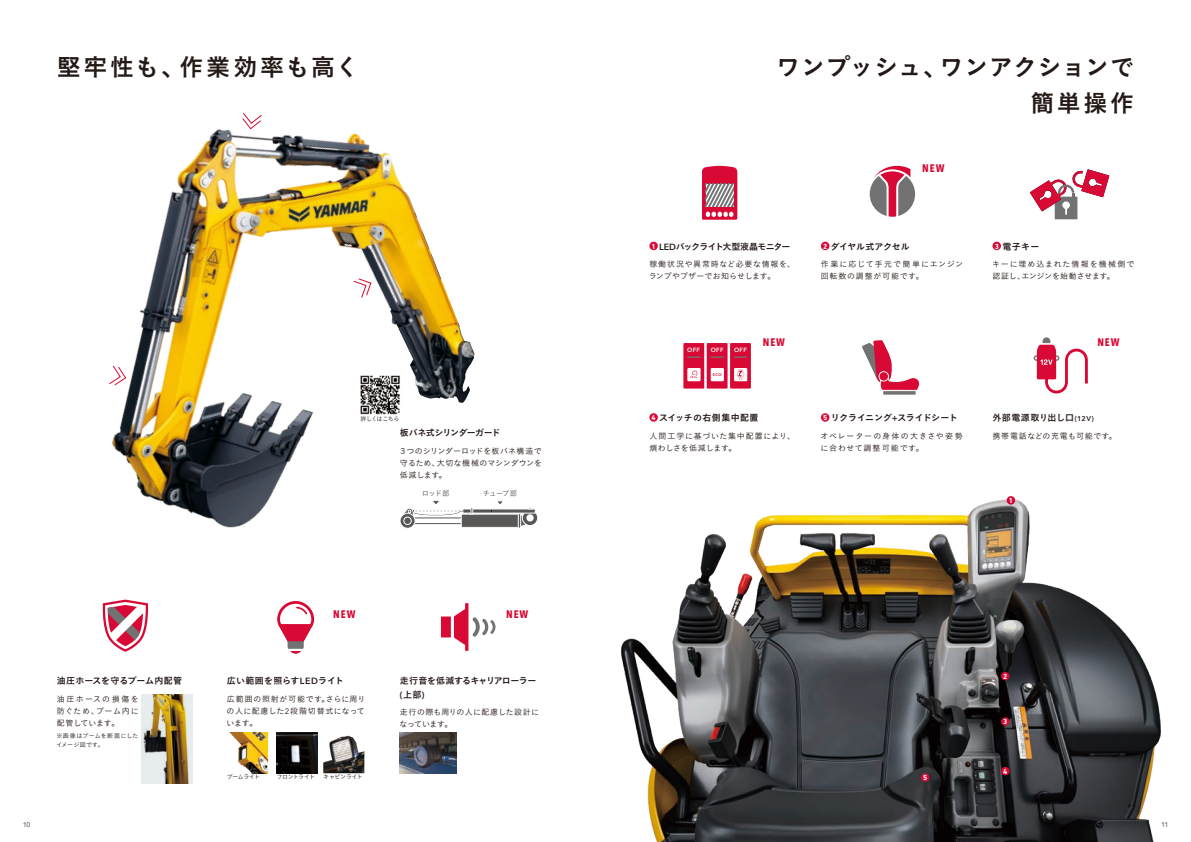
<style>
.page{position:relative;width:1191px;height:842px;background:#fff}
.page>*{position:absolute;margin:0;border:0;box-sizing:border-box;transform-origin:0 0}
.t1{font:24px/36px "Koburina Go Std W6";letter-spacing:.03em;color:#231916;text-align:right}
.t2{font:24px "Koburina Go Std W6";letter-spacing:.105em;color:#231916}
.t3{font:700 11px "Avenir Next Condensed";letter-spacing:.085em;color:#d80a35}
.t4{font:9px "Koburina Go Std W6";letter-spacing:-.03em;color:#231916}
.t5{font:9px "Koburina Go Std W6";letter-spacing:.025em;color:#231916}
.t6{font:9px "Koburina Go Std W6";letter-spacing:-.1em;color:#231916}
.t7{font:9px "Koburina Go Std W6";letter-spacing:-.055em;color:#231916}
.t8{font:9px "Koburina Go Std W6";letter-spacing:.005em;color:#231916}
.t9{font:9px "Koburina Go Std W6";letter-spacing:-.065em;color:#231916}
.t10{font:9px "Koburina Go Std W6";letter-spacing:.035em;color:#231916}
.t11{font:600 9px "Avenir Next";color:#231916}
.t12{font:8px/12px "Koburina Go Std W3";letter-spacing:.06em;color:#231916;text-align:justify}
.t13{font:8px/12px "Koburina Go Std W3";letter-spacing:.09em;color:#231916}
.t14{font:8px/12px "Koburina Go Std W3";letter-spacing:.115em;color:#231916}
.t15{font:8px/12px "Koburina Go Std W3";letter-spacing:.105em;color:#231916}
.t16{font:8px/12px "Koburina Go Std W3";letter-spacing:.02em;color:#231916}
.t17{font:700 7.5px "DIN Next LT Pro";color:#fff}
.t18{font:7.3px "Koburina Go Std N W3 90 pv RKSJ H";letter-spacing:-.08em;color:#595857}
.t19{font:7px "Arial";color:#595857}
.t20{font:600 6.1px "Avenir Next";letter-spacing:.055em;color:#fff}
.t21{font:6px/9px "Koburina Go Std W3";letter-spacing:.03em;color:#231916}
.t22{font:6px "Koburina Go Std W3";letter-spacing:-.04em;color:#231916}
.t23{font:6px "Koburina Go Std W3";letter-spacing:-.085em;color:#231916}
.t24{font:6px "Koburina Go Std W3";letter-spacing:-.09em;color:#231916}
.t25{font:600 3.9px "Avenir Next";color:#d80a35}
.s1{font-family:"Avenir Next";font-weight:600}
.s2{font-family:"Avenir Next"}
.s3{font-family:"Koburina Go Std W6";font-weight:400}
.s4{font-family:"Avenir Next";font-weight:600;font-size:7px}
</style>
<div class="page">
<img style="left:111px;top:129px;width:363px;height:400px">
<img style="left:357px;top:371px;width:46px;height:46px">
<img style="left:621px;top:496px;width:540px;height:346px">
<svg style="left:1006px;top:496px;width:9px;height:9px"></svg>
<div style="left:649px;top:242px;width:9px;height:8px;background:#d80a35;border-radius:50%"></div>
<div style="left:649px;top:413px;width:9px;height:9px;background:#d80a35;border-radius:50%"></div>
<div style="left:821px;top:413px;width:8px;height:9px;background:#d80a35;border-radius:50%"></div>
<div style="left:821px;top:242px;width:8px;height:8px;background:#d80a35;border-radius:50%"></div>
<div style="left:992px;top:242px;width:9px;height:8px;background:#d80a35;border-radius:50%"></div>
<div style="left:1001px;top:672px;width:8px;height:8px;background:#d80a35;border-radius:50%"></div>
<div style="left:1001px;top:717px;width:8px;height:9px;background:#d80a35;border-radius:50%"></div>
<div style="left:1001px;top:767px;width:8px;height:8px;background:#d80a35;border-radius:50%"></div>
<div style="left:921px;top:773px;width:8px;height:9px;background:#d80a35;border-radius:50%"></div>
<svg style="left:241px;top:113px;width:22px;height:17px"></svg>
<svg style="left:109px;top:365px;width:18px;height:21px"></svg>
<svg style="left:352px;top:278px;width:20px;height:21px"></svg>
<svg style="left:103px;top:600px;width:45px;height:52px"></svg>
<svg style="left:702px;top:166px;width:35px;height:54px;background:#c9536c"></svg>
<div style="left:683px;top:343px;width:21px;height:46px;background:#d80a35"></div>
<svg style="left:687px;top:356px;width:13px;height:2px"></svg>
<div style="left:687px;top:368px;width:13px;height:13px;background:#fff"></div>
<div style="left:706px;top:343px;width:21px;height:46px;background:#d80a35"></div>
<svg style="left:710px;top:356px;width:14px;height:2px"></svg>
<div style="left:710px;top:368px;width:14px;height:13px;background:#fff"></div>
<div style="left:730px;top:343px;width:21px;height:46px;background:#d80a35"></div>
<svg style="left:734px;top:356px;width:13px;height:2px"></svg>
<div style="left:734px;top:368px;width:13px;height:13px;background:#fff"></div>
<svg style="left:690px;top:370px;width:7px;height:9px"></svg>
<svg style="left:737px;top:370px;width:7px;height:10px"></svg>
<svg style="left:883px;top:391px;width:32px;height:4px"></svg>
<svg style="left:862px;top:340px;width:58px;height:51px"></svg>
<svg style="left:1033px;top:337px;width:54px;height:56px"></svg>
<svg style="left:868px;top:170px;width:48px;height:48px"></svg>
<svg style="left:872px;top:166px;width:38px;height:50px"></svg>
<div style="left:867px;top:169px;width:50px;height:50px;border:2px solid #fff;border-radius:50%"></div>
<svg style="left:1030px;top:169px;width:79px;height:50px"></svg>
<svg style="left:277px;top:601px;width:37px;height:53px"></svg>
<div style="left:441px;top:616px;width:10px;height:21px;background:#d80a35"></div>
<svg style="left:454px;top:603px;width:41px;height:48px"></svg>
<img style="left:229px;top:732px;width:39px;height:41px">
<img style="left:276px;top:732px;width:41px;height:41px">
<img style="left:323px;top:736px;width:41px;height:37px">
<img style="left:400px;top:732px;width:56px;height:41px">
<div style="left:412px;top:518px;width:51px;height:6px;border:1px solid #595857"></div>
<div style="left:461px;top:514px;width:58px;height:13px;background:#595857"></div>
<div style="left:461px;top:514px;width:58px;height:14px;border:1px solid #fff"></div>
<svg style="left:522px;top:510px;width:16px;height:15px"></svg>
<div style="left:522px;top:510px;width:16px;height:16px;border:1px solid #fff;border-radius:50%"></div>
<div style="left:526px;top:514px;width:7px;height:7px;background:#fff;border-radius:50%"></div>
<svg style="left:505px;top:509px;width:30px;height:4px"></svg>
<svg style="left:518px;top:508px;width:14px;height:20px"></svg>
<svg style="left:400px;top:513px;width:15px;height:15px"></svg>
<div style="left:400px;top:513px;width:15px;height:15px;border:1px solid #fff;border-radius:50%"></div>
<div style="left:404px;top:517px;width:7px;height:7px;background:#595857;border-radius:50%"></div>
<div style="left:403px;top:517px;width:8px;height:8px;border:1px solid #fff;border-radius:50%"></div>
<svg style="left:400px;top:500px;width:105px;height:18px"></svg>
<img style="left:141px;top:694px;width:51px;height:90px">
<h1 class="t2" style="left:57px;top:48px;width:304px">堅牢性も、作業効率も高く</h1>
<p class="t23" style="left:360px;top:414px;width:40px">詳しくはこちら</p>
<p class="t9" style="left:400px;top:426px;width:102px">板バネ式シリンダーガード</p>
<p class="t12" style="left:399px;top:445px;width:145px">３つのシリンダーロッドを板バネ構造で守るため、大切な機械のマシンダウンを低減します。</p>
<p class="t18" style="left:422px;top:488px;width:29px">ロッド部</p>
<p class="t18" style="left:483px;top:488px;width:36px">チューブ部</p>
<p class="t8" style="left:57px;top:674px;width:127px">油圧ホースを守るブーム内配管</p>
<p class="t12" style="left:57px;top:693px;width:84px">油圧ホースの損傷を防ぐため、ブーム内に配管しています。</p>
<p class="t21" style="left:56px;top:731px;width:84px">※画像はブームを断面にしたイメージ図です。</p>
<h2 class="t3" style="left:333px;top:608px;width:24px">NEW</h2>
<h2 class="t3" style="left:506px;top:608px;width:24px">NEW</h2>
<p class="t5" style="left:227px;top:674px;width:119px">広い範囲を照らす<span class="s1">LED</span>ライト</p>
<p class="t12" style="left:226px;top:693px;width:140px">広範囲の照射が可能です。さらに周りの人に配慮した<span class="s2">2</span>段階切替式になっています。</p>
<p class="t22" style="left:227px;top:772px;width:35px">ブームライト</p>
<p class="t24" style="left:276px;top:772px;width:40px">フロントライト</p>
<p class="t22" style="left:323px;top:772px;width:41px">キャビンライト</p>
<p class="t7" style="left:400px;top:674px;width:138px">走行音を低減するキャリアローラー</p>
<p class="t11" style="left:400px;top:687px;width:26px">(<span class="s3">上部</span>)</p>
<p class="t16" style="left:399px;top:706px;width:141px">走行の際も周りの人に配慮した設計になっています。</p>
<h1 class="t1" style="left:776px;top:50px;width:359px">ワンプッシュ、ワンアクションで簡単操作</h1>
<p class="t6" style="left:659px;top:239px;width:133px"><span class="s1">LED</span>バックライト大型液晶モニター</p>
<p class="t12" style="left:649px;top:258px;width:148px">稼働状況や異常時など必要な情報を、ランプやブザーでお知らせします。</p>
<p class="t17" style="left:651px;top:242px;width:6px">1</p>
<h2 class="t3" style="left:922px;top:161px;width:24px">NEW</h2>
<p class="t4" style="left:831px;top:239px;width:81px">ダイヤル式アクセル</p>
<p class="t15" style="left:820px;top:258px;width:144px">作業に応じて手元で簡単にエンジン回転数の調整が可能です。</p>
<p class="t4" style="left:1002px;top:239px;width:38px">電子キー</p>
<p class="t13" style="left:992px;top:258px;width:144px">キーに埋め込まれた情報を機械側で認証し、エンジンを始動させます。</p>
<p class="t17" style="left:823px;top:242px;width:6px">2</p>
<p class="t17" style="left:994px;top:242px;width:6px">3</p>
<p class="t20" style="left:687px;top:345px;width:14px">OFF</p>
<p class="t20" style="left:710px;top:345px;width:14px">OFF</p>
<p class="t25" style="left:713px;top:371px;width:10px">ECO</p>
<p class="t20" style="left:734px;top:345px;width:14px">OFF</p>
<h2 class="t3" style="left:763px;top:335px;width:24px">NEW</h2>
<h2 class="t3" style="left:1097px;top:335px;width:24px">NEW</h2>
<p class="t4" style="left:831px;top:411px;width:128px">リクライニング<span class="s1">+</span>スライドシート</p>
<p class="t14" style="left:820px;top:430px;width:144px">オペレーターの身体の大きさや姿勢に合わせて調整可能です。</p>
<p class="t10" style="left:659px;top:411px;width:101px">スイッチの右側集中配置</p>
<p class="t12" style="left:649px;top:430px;width:147px">人間工学に基づいた集中配置により、煩わしさを低減します。</p>
<p class="t17" style="left:651px;top:413px;width:6px">4</p>
<p class="t17" style="left:823px;top:413px;width:6px">5</p>
<p class="t5" style="left:992px;top:411px;width:103px">外部電源取り出し口<span class="s4">(12V)</span></p>
<p class="t12" style="left:992px;top:430px;width:126px">携帯電話などの充電も可能です。</p>
<p class="t17" style="left:1008px;top:496px;width:6px">1</p>
<p class="t17" style="left:923px;top:773px;width:6px">5</p>
<p class="t17" style="left:1003px;top:672px;width:6px">2</p>
<p class="t17" style="left:1003px;top:717px;width:6px">3</p>
<p class="t17" style="left:1003px;top:767px;width:6px">4</p>
<p class="t19" style="left:23px;top:819px;width:9px">10</p>
<p class="t19" style="left:1161px;top:819px;width:9px">11</p>
</div>
